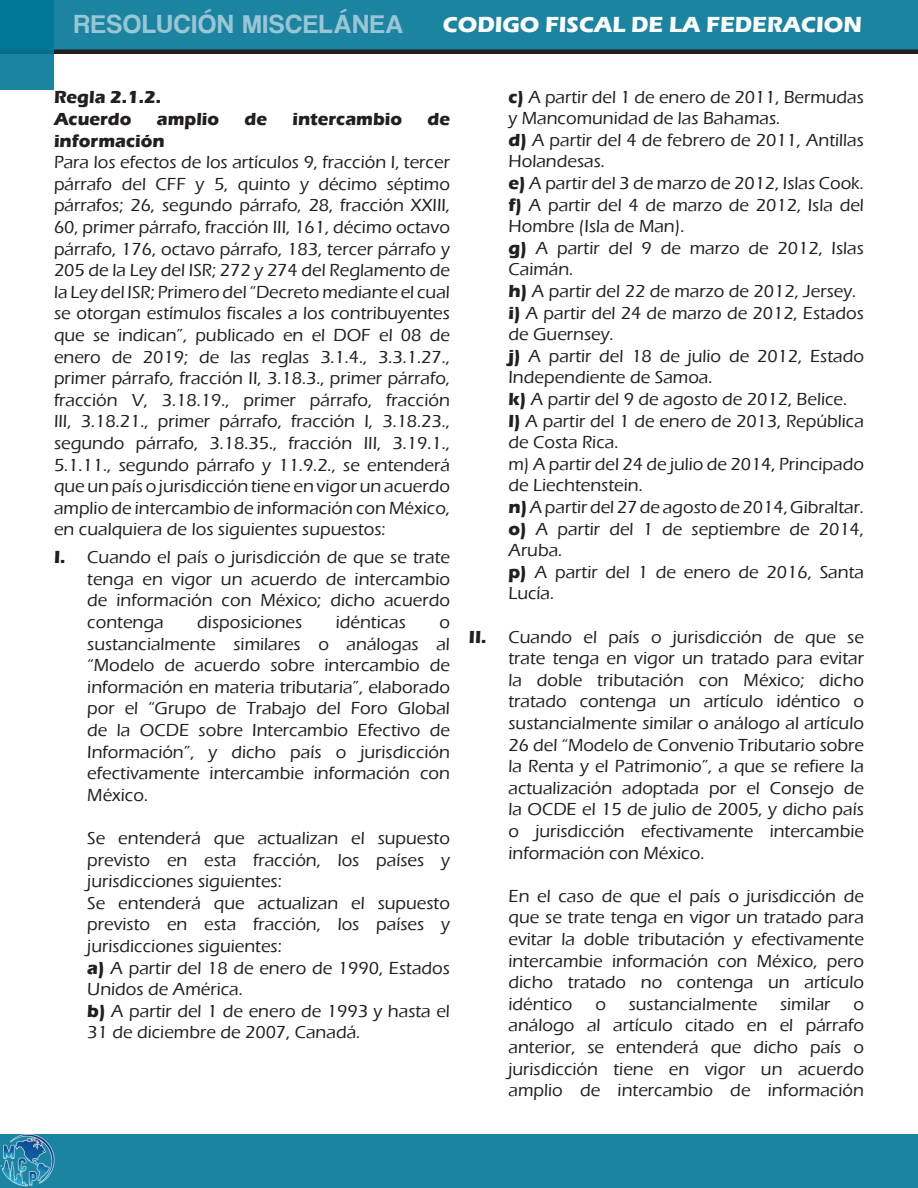
<style>
.page{position:relative;width:918px;height:1188px;background:#fff}
.page>*{position:absolute;margin:0;border:0;box-sizing:border-box;transform-origin:0 0}
.t1{font:27px "Coolvetica Rg";letter-spacing:.05em;color:#9ac5d5}
.t2{font:700 22.5px "Eras ITC";color:#fcfcfc}
.t3{font:500 18px/21.6px "Eras ITC";color:#231f20}
.t4{font:700 18px "Eras ITC";color:#231f20}
.s1{font-weight:700}
</style>
<div class="page">
<div style="left:0;top:0;width:918px;height:54px;background:#1a84a1"></div>
<hr style="left:0;top:50px;width:918px;height:4px;background:#231f20">
<svg style="left:0;top:0;width:54px;height:90px;background:#0b7c9a"></svg>
<div style="left:0;top:1134px;width:918px;height:54px;background:#1a84a1"></div>
<img style="left:0;top:1134px;width:55px;height:53px">
<h1 class="t1" style="left:74px;top:8px;width:331px">RESOLUCIÓN MISCELÁNEA</h1>
<p class="t2" style="left:443px;top:12px;width:421px">CODIGO FISCAL DE LA FEDERACION</p>
<p class="t4" style="left:54px;top:86px;width:109px">Regla 2.1.2.</p>
<p class="t4" style="left:54px;top:109px;width:79px">Acuerdo</p>
<p class="t4" style="left:157px;top:109px;width:64px">amplio</p>
<p class="t4" style="left:245px;top:109px;width:24px">de</p>
<p class="t4" style="left:292px;top:109px;width:111px">intercambio</p>
<p class="t4" style="left:427px;top:109px;width:24px">de</p>
<p class="t4" style="left:54px;top:130px;width:112px">información</p>
<p class="t3" style="left:54px;top:152px;width:398px;text-align:justify">Para los efectos de los artículos 9, fracción I, tercer párrafo del CFF y 5, quinto y décimo séptimo párrafos; 26, segundo párrafo, 28, fracción XXIII, 60, primer párrafo, fracción III, 161, décimo octavo párrafo, 176, octavo párrafo, 183, tercer párrafo y 205 de la Ley del ISR; 272 y 274 del Reglamento de la Ley del ISR; Primero del “Decreto mediante el cual se otorgan estímulos fiscales a los contribuyentes que se indican”, publicado en el DOF el 08 de enero de 2019; de las reglas 3.1.4., 3.3.1.27., primer párrafo, fracción II, 3.18.3., primer párrafo, fracción V, 3.18.19., primer párrafo, fracción III, 3.18.21., primer párrafo, fracción I, 3.18.23., segundo párrafo, 3.18.35., fracción III, 3.19.1., 5.1.11., segundo párrafo y 11.9.2., se entenderá que un país o jurisdicción tiene en vigor un acuerdo amplio de intercambio de información con México, en cualquiera de los siguientes supuestos:</p>
<p class="t4" style="left:54px;top:547px;width:13px">I.</p>
<p class="t3" style="left:87px;top:547px;width:364px;text-align:justify">Cuando el país o jurisdicción de que se trate tenga en vigor un acuerdo de intercambio de información con México; dicho acuerdo contenga</p>
<p class="t3" style="left:197px;top:611px;width:106px">disposiciones</p>
<p class="t3" style="left:336px;top:611px;width:72px">idénticas</p>
<p class="t3" style="left:87px;top:611px;width:364px;text-align:justify;text-indent:352px">o sustancialmente similares o análogas al “Modelo de acuerdo sobre intercambio de información en materia tributaria”, elaborado por el “Grupo de Trabajo del Foro Global de la OCDE sobre Intercambio Efectivo de Información”, y dicho país o jurisdicción efectivamente intercambie información con México.</p>
<p class="t3" style="left:87px;top:827px;width:364px;text-align:justify">Se entenderá que actualizan el supuesto previsto en esta fracción, los países y jurisdicciones siguientes:</p>
<p class="t3" style="left:87px;top:892px;width:364px;text-align:justify">Se entenderá que actualizan el supuesto previsto en esta fracción, los países y jurisdicciones siguientes:</p>
<p class="t3" style="left:87px;top:957px;width:364px"><span class="s1">a)</span> A partir del 18 de enero de 1990, Estados<br>Unidos de América.</p>
<p class="t3" style="left:87px;top:1000px;width:364px"><span class="s1">b)</span> A partir del 1 de enero de 1993 y hasta el<br>31 de diciembre de 2007, Canadá.</p>
<p class="t4" style="left:469px;top:626px;width:19px">II.</p>
<p class="t3" style="left:508px;top:86px;width:357px"><span class="s1">c)</span> A partir del 1 de enero de 2011, Bermudas y Mancomunidad de las Bahamas.</p>
<p class="t3" style="left:508px;top:129px;width:357px"><span class="s1">d)</span> A partir del 4 de febrero de 2011, Antillas<br>Holandesas.</p>
<p class="t3" style="left:508px;top:172px;width:357px"><span class="s1">e)</span> A partir del 3 de marzo de 2012, Islas Cook.</p>
<p class="t3" style="left:508px;top:194px;width:357px"><span class="s1">f)</span> A partir del 4 de marzo de 2012, Isla del<br>Hombre (Isla de Man).</p>
<p class="t3" style="left:508px;top:237px;width:357px"><span class="s1">g)</span> A partir del 9 de marzo de 2012, Islas<br>Caimán.</p>
<p class="t3" style="left:508px;top:280px;width:349px"><span class="s1">h)</span> A partir del 22 de marzo de 2012, Jersey.</p>
<p class="t3" style="left:508px;top:302px;width:357px"><span class="s1">i)</span> A partir del 24 de marzo de 2012, Estados de Guernsey.</p>
<p class="t3" style="left:508px;top:345px;width:357px"><span class="s1">j)</span> A partir del 18 de julio de 2012, Estado<br>Independiente de Samoa.</p>
<p class="t3" style="left:508px;top:388px;width:340px"><span class="s1">k)</span> A partir del 9 de agosto de 2012, Belice.</p>
<p class="t3" style="left:508px;top:410px;width:357px"><span class="s1">l)</span> A partir del 1 de enero de 2013, República de Costa Rica.</p>
<p class="t3" style="left:508px;top:453px;width:357px">m) A partir del 24 de julio de 2014, Principado de Liechtenstein.</p>
<p class="t3" style="left:508px;top:496px;width:357px"><span class="s1">n)</span> A partir del 27 de agosto de 2014, Gibraltar.</p>
<p class="t3" style="left:508px;top:518px;width:357px"><span class="s1">o)</span> A partir del 1 de septiembre de 2014,<br>Aruba.</p>
<p class="t3" style="left:508px;top:561px;width:357px"><span class="s1">p)</span> A partir del 1 de enero de 2016, Santa<br>Lucía.</p>
<p class="t3" style="left:508px;top:626px;width:357px;text-align:justify">Cuando el país o jurisdicción de que se trate tenga en vigor un tratado para evitar la doble tributación con México; dicho tratado contenga un artículo idéntico o sustancialmente similar o análogo al artículo 26 del “Modelo de Convenio Tributario sobre la Renta y el Patrimonio”, a que se refiere la actualización adoptada por el Consejo de la OCDE el 15 de julio de 2005, y dicho país o jurisdicción efectivamente intercambie información con México.</p>
<p class="t3" style="left:508px;top:885px;width:357px;text-align:justify">En el caso de que el país o jurisdicción de que se trate tenga en vigor un tratado para evitar la doble tributación y efectivamente intercambie información con México, pero dicho tratado no contenga un artículo idéntico</p>
<p class="t3" style="left:595px;top:993px;width:12px">o</p>
<p class="t3" style="left:629px;top:993px;width:130px">sustancialmente</p>
<p class="t3" style="left:780px;top:993px;width:52px">similar</p>
<p class="t3" style="left:508px;top:993px;width:357px;text-align:justify;text-indent:345px">o análogo al artículo citado en el párrafo anterior, se entenderá que dicho país o jurisdicción tiene en vigor un acuerdo amplio de intercambio de información</p>
</div>
